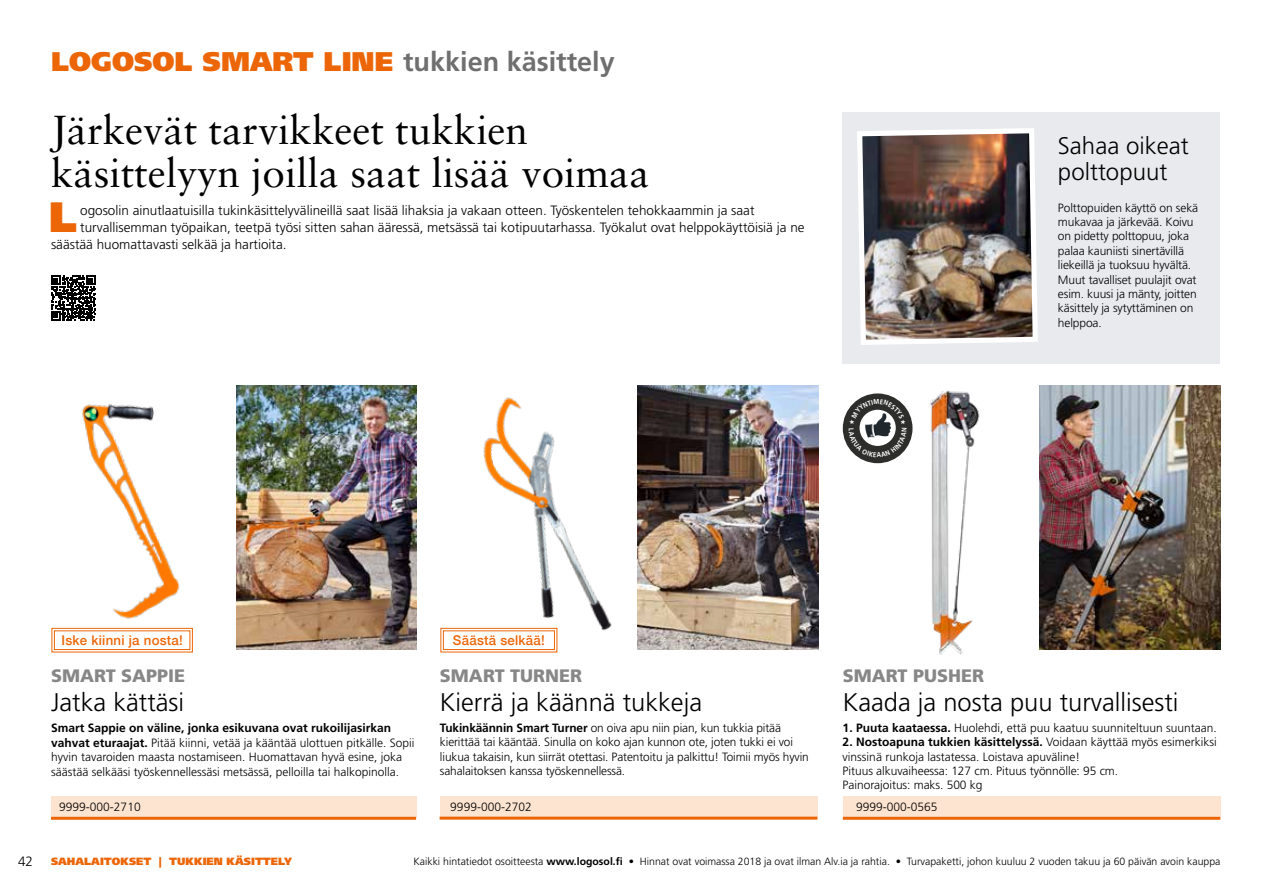
<style>
.page{position:relative;width:1263px;height:893px;background:#fff}
.page>*{position:absolute;margin:0;border:0;box-sizing:border-box;transform-origin:0 0}
.t1{font:900 42.45px "Frutiger LT Std";color:#ec6608}
.t2{font:40.5px/43.5px "Sabon";color:#000}
.t3{font:900 27px "Frutiger LT Std";color:#ec6608}
.t4{font:300 25.5px "Frutiger LT Std";color:#000}
.t5{font:300 24px/25.5px "Frutiger LT Std";color:#000}
.t6{font:900 18px "Frutiger LT Std";color:#878787}
.t7{font:300 13.5px "Frutiger LT Std";color:#000}
.t8{font:500 13.5px "Helvetica Neue";letter-spacing:.02em;color:#ec6608}
.t9{font:300 12px/14.4px "Frutiger LT Std";letter-spacing:-.01em;color:#000}
.t10{font:300 10.5px "Frutiger LT Std";color:#000}
.t11{font:900 10.5px "Frutiger LT Std";color:#ec6608}
.s1{font-weight:700;color:#706f6f}
.s2{font-weight:700}
</style>
<div class="page">
<img style="left:1040px;top:385px;width:180px;height:265px">
<div style="left:843px;top:796px;width:377px;height:22px;background:#fde4d0"></div>
<hr style="left:843px;top:817px;width:377px;height:3px;background:#ec6608">
<img style="left:637px;top:385px;width:181px;height:265px">
<div style="left:440px;top:796px;width:377px;height:22px;background:#fde4d0"></div>
<hr style="left:440px;top:817px;width:377px;height:3px;background:#ec6608">
<div style="left:51px;top:796px;width:365px;height:22px;background:#fde4d0"></div>
<hr style="left:51px;top:817px;width:365px;height:3px;background:#ec6608">
<svg style="left:440px;top:628px;width:7px;height:24px"></svg>
<div style="left:443px;top:631px;width:112px;height:19px;border:1px solid #ec6608"></div>
<svg style="left:51px;top:628px;width:142px;height:24px"></svg>
<div style="left:54px;top:631px;width:136px;height:19px;border:1px solid #ec6608"></div>
<img style="left:53px;top:403px;width:140px;height:229px">
<img style="left:236px;top:385px;width:180px;height:265px">
<img style="left:447px;top:397px;width:165px;height:256px">
<div style="left:843px;top:393px;width:69px;height:70px;background:#2d2d2c;border-radius:50%"></div>
<img style="left:929px;top:390px;width:51px;height:265px">
<div style="left:842px;top:112px;width:378px;height:252px;background:#e8eaed"></div>
<img style="left:857px;top:128px;width:181px;height:217px">
<svg style="left:51px;top:275px;width:45px;height:46px"></svg>
<svg style="left:51px;top:276px;width:45px;height:44px"></svg>
<svg style="left:849px;top:399px;width:58px;height:58px"></svg>
<h3 class="t3" style="left:51px;top:45px;width:565px">LOGOSOL SMART LINE <span class="s1">tukkien käsittely</span></h3>
<h2 class="t2" style="left:51px;top:107px;width:600px">Järkevät tarvikkeet tukkien käsittelyyn joilla saat lisää voimaa</h2>
<h1 class="t1" style="left:49px;top:191px;width:30px">L</h1>
<p class="t7" style="left:80px;top:203px;width:676px">ogosolin ainutlaatuisilla tukinkäsittelyvälineillä saat lisää lihaksia ja vakaan otteen. Työskentelen tehokkaammin ja saat</p>
<p class="t7" style="left:80px;top:220px;width:726px">turvallisemman työpaikan, teetpä työsi sitten sahan ääressä, metsässä tai kotipuutarhassa. Työkalut ovat helppokäyttöisiä ja ne</p>
<p class="t7" style="left:51px;top:237px;width:237px">säästää huomattavasti selkää ja hartioita.</p>
<h3 class="t5" style="left:1058px;top:133px;width:132px">Sahaa oikeat polttopuut</h3>
<p class="t9" style="left:1058px;top:200px;width:142px">Polttopuiden käyttö on sekä mukavaa ja järkevää. Koivu on pidetty polttopuu, joka palaa kauniisti sinertävillä liekeillä ja tuoksuu hyvältä.<br>Muut tavalliset puulajit ovat esim. kuusi ja mänty, joitten käsittely ja sytyttäminen on helppoa.</p>
<p class="t8" style="left:61px;top:629px;width:123px">Iske kiinni ja nosta!</p>
<p class="t8" style="left:453px;top:629px;width:93px">Säästä selkää!</p>
<h3 class="t6" style="left:51px;top:665px;width:136px">SMART SAPPIE</h3>
<h3 class="t6" style="left:440px;top:665px;width:144px">SMART TURNER</h3>
<h3 class="t6" style="left:843px;top:665px;width:143px">SMART PUSHER</h3>
<h3 class="t4" style="left:51px;top:687px;width:135px">Jatka kättäsi</h3>
<h3 class="t4" style="left:440px;top:687px;width:264px">Kierrä ja käännä tukkeja</h3>
<h3 class="t4" style="left:843px;top:687px;width:337px">Kaada ja nosta puu turvallisesti</h3>
<p class="t9" style="left:51px;top:721px;width:365px"><span class="s2">Smart Sappie on väline, jonka esikuvana ovat rukoilijasirkan vahvat eturaajat.</span> Pitää kiinni, vetää ja kääntää ulottuen pitkälle. Sopii hyvin tavaroiden maasta nostamiseen. Huomattavan hyvä esine, joka säästää selkääsi työskennellessäsi metsässä, pelloilla tai halkopinolla.</p>
<p class="t9" style="left:440px;top:721px;width:370px"><span class="s2">Tukinkäännin Smart Turner</span> on oiva apu niin pian, kun tukkia pitää kierittää tai kääntää. Sinulla on koko ajan kunnon ote, joten tukki ei voi liukua takaisin, kun siirrät otettasi. Patentoitu ja palkittu! Toimii myös hyvin sahalaitoksen kanssa työskennellessä.</p>
<p class="t9" style="left:843px;top:721px;width:376px"><span class="s2">1. Puuta kaataessa.</span> Huolehdi, että puu kaatuu suunniteltuun suuntaan.</p>
<p class="t9" style="left:843px;top:735px;width:376px"><span class="s2">2. Nostoapuna tukkien käsittelyssä.</span> Voidaan käyttää myös esimerkiksi vinssinä runkoja lastatessa. Loistava apuväline!<br>Pituus alkuvaiheessa: 127 cm. Pituus työnnölle: 95 cm.<br>Painorajoitus: maks. 500 kg</p>
<p class="t9" style="left:59px;top:800px;width:83px">9999-000-2710</p>
<p class="t9" style="left:450px;top:800px;width:83px">9999-000-2702</p>
<p class="t9" style="left:856px;top:800px;width:83px">9999-000-0565</p>
<p class="t7" style="left:18px;top:854px;width:17px">42</p>
<p class="t11" style="left:51px;top:855px;width:242px">SAHALAITOKSET | TUKKIEN KÄSITTELY</p>
<p class="t10" style="left:413px;top:855px;width:808px">Kaikki hintatiedot osoitteesta <span class="s2">www.logosol.fi</span> • Hinnat ovat voimassa 2018 ja ovat ilman Alv.ia ja rahtia. • Turvapaketti, johon kuuluu 2 vuoden takuu ja 60 päivän avoin kauppa</p>
</div>
